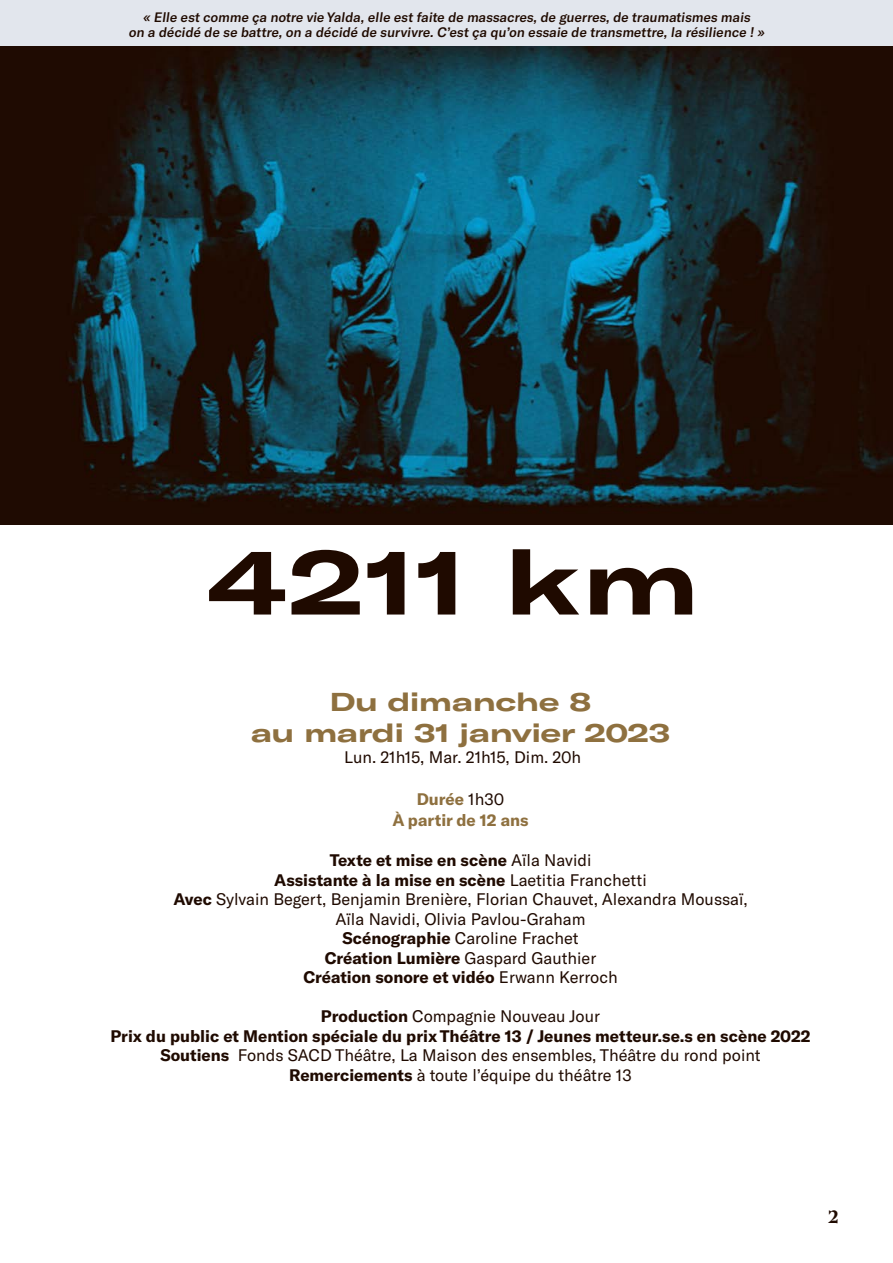
<style>
.page{position:relative;width:893px;height:1263px;background:#fff}
.page>*{position:absolute;margin:0;border:0;box-sizing:border-box;transform-origin:0 0}
.t1{font:700 expanded 90px "GT America";letter-spacing:.02em;color:#1f0a00}
.t2{font:700 expanded 25.5px/30.6px "GT America";color:#8e703f;text-align:center}
.t3{font:700 18px "Sabre";color:#1f0a00}
.t4{font:16.5px/19.5px "GT America";color:#1f0a00;text-align:center}
.t5{font:700 16.5px/19.5px "GT America";color:#1f0a00;text-align:center}
.t6{font:700 16.5px/21px "GT America";color:#8e703f;text-align:center}
.t7{font:500 13.5px/15px "GT America";color:#1f0a00;text-align:center}
.s1{font-weight:400;color:#1f0a00}
.s2{font-weight:700}
.s3{font-weight:400}
</style>
<div class="page">
<div style="left:0;top:0;width:893px;height:47px;background:#e2e6ed"></div>
<img style="left:0;top:47px;width:893px;height:477px">
<p class="t7" style="left:128px;top:10px;width:640px">« Elle est comme ça notre vie Yalda, elle est faite de massacres, de guerres, de traumatismes mais<br>on a décidé de se battre, on a décidé de survivre. C’est ça qu’on essaie de transmettre, la résilience ! »</p>
<h1 class="t1" style="left:208px;top:526px;width:491px">4211 km</h1>
<h2 class="t2" style="left:251px;top:686px;width:421px">Du dimanche 8<br>au mardi 31 janvier 2023</h2>
<p class="t4" style="left:344px;top:747px;width:239px">Lun. 21h15, Mar. 21h15, Dim. 20h</p>
<p class="t6" style="left:392px;top:788px;width:138px">Durée <span class="s1">1h30<br></span>À partir de 12 ans</p>
<p class="t4" style="left:173px;top:850px;width:576px"><span class="s2">Texte et mise en scène</span> Aïla Navidi<br><span class="s2">Assistante à la mise en scène</span> Laetitia Franchetti<br><span class="s2">Avec</span> Sylvain Begert, Benjamin Brenière, Florian Chauvet, Alexandra Moussaï, Aïla Navidi, Olivia Pavlou-Graham<br><span class="s2">Scénographie</span> Caroline Frachet<br><span class="s2">Création Lumière</span> Gaspard Gauthier<br><span class="s2">Création sonore et vidéo</span> Erwann Kerroch</p>
<p class="t5" style="left:110px;top:1006px;width:702px">Production <span class="s3">Compagnie Nouveau Jour<br></span>Prix du public et Mention spéciale du prix Théâtre 13 / Jeunes metteur.se.s en scène 2022<br>Soutiens <span class="s3">Fonds SACD Théâtre, La Maison des ensembles, Théâtre du rond point </span>Remerciements <span class="s3">à toute l’équipe du théâtre 13</span></p>
<p class="t3" style="left:828px;top:1206px;width:13px">2</p>
</div>
